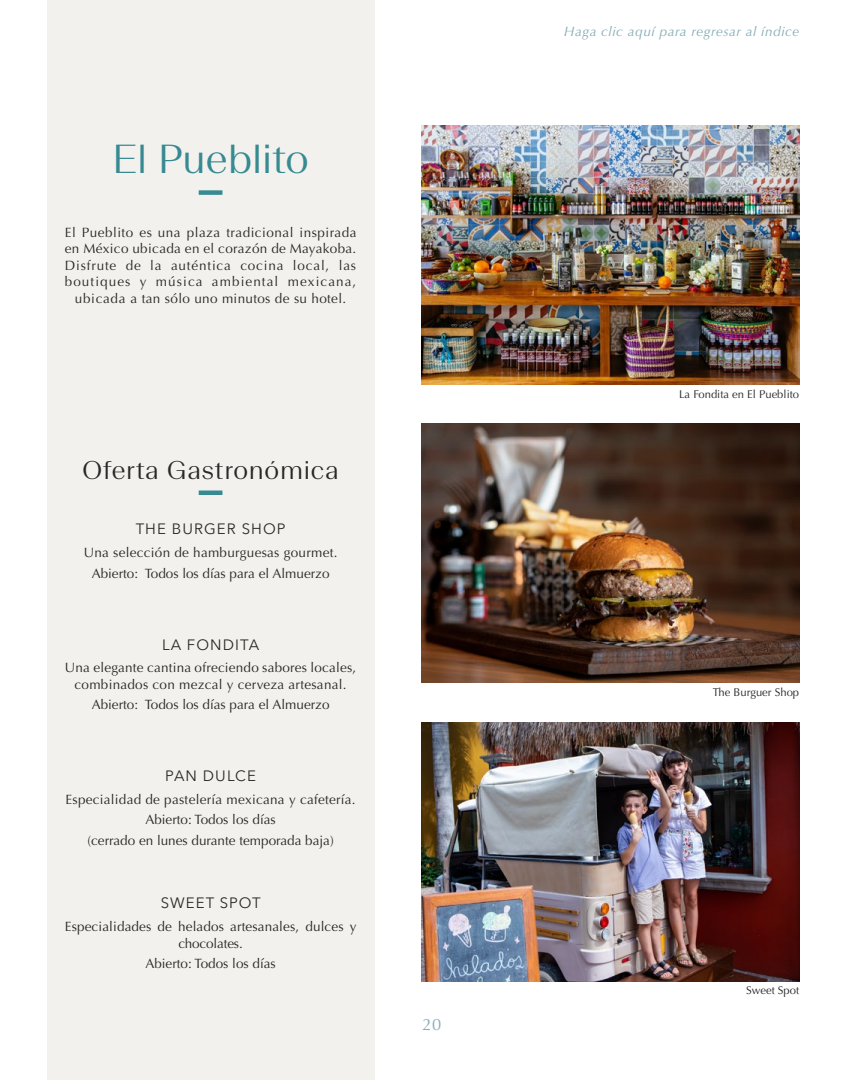
<style>
.page{position:relative;width:864px;height:1080px;background:#fff}
.page>*{position:absolute;margin:0;border:0;box-sizing:border-box;transform-origin:0 0}
.t1{font:300 40.5px "Beausite Slick";color:#378a92}
.t2{font:300 25.5px "Beausite Slick";letter-spacing:.03em;color:#282828}
.t3{font:16.5px "Optima";color:#83adb5}
.t4{font:15px "Avenir Next";letter-spacing:.07em;color:#282828}
.t5{font:13.5px/16.5px "Optima";letter-spacing:.02em;color:#282828;text-align:center}
.t6{font:13.5px/20.5px "Optima";color:#282828;text-align:center}
.t7{font:italic 13.5px "Optima";letter-spacing:.04em;color:#83adb5}
.t8{font:11.25px "Optima";color:#282828}
</style>
<div class="page">
<div style="left:47px;top:0;width:327px;height:1080px;background:#f2f1ed"></div>
<img style="left:422px;top:424px;width:377px;height:259px">
<img style="left:422px;top:722px;width:377px;height:259px">
<img style="left:422px;top:125px;width:377px;height:259px">
<div style="left:199px;top:190px;width:23px;height:5px;background:#378a92"></div>
<hr style="left:199px;top:491px;width:23px;height:4px;background:#378a92">
<h1 class="t1" style="left:113px;top:132px;width:198px">El Pueblito</h1>
<p class="t5" style="left:65px;top:224px;width:293px">El Pueblito es una plaza tradicional inspirada en México ubicada en el corazón de Mayakoba.<br>Disfrute de la auténtica cocina local, las boutiques y música ambiental mexicana, ubicada a tan sólo uno minutos de su hotel.</p>
<h2 class="t2" style="left:83px;top:453px;width:258px">Oferta Gastronómica</h2>
<p class="t4" style="left:136px;top:516px;width:151px">THE BURGER SHOP</p>
<p class="t5" style="left:84px;top:543px;width:255px;line-height:20.5px">Una selección de hamburguesas gourmet.<br>Abierto: Todos los días para el Almuerzo</p>
<p class="t4" style="left:162px;top:632px;width:99px">LA FONDITA</p>
<p class="t5" style="left:65px;top:660px;width:293px">Una elegante cantina ofreciendo sabores locales, combinados con mezcal y cerveza artesanal.</p>
<p class="t6" style="left:92px;top:695px;width:239px">Abierto: Todos los días para el Almuerzo</p>
<p class="t4" style="left:165px;top:763px;width:92px">PAN DULCE</p>
<p class="t6" style="left:65px;top:789px;width:292px">Especialidad de pastelería mexicana y cafetería.<br>Abierto: Todos los días<br>(cerrado en lunes durante temporada baja)</p>
<p class="t4" style="left:161px;top:890px;width:102px">SWEET SPOT</p>
<p class="t5" style="left:65px;top:919px;width:293px">Especialidades de helados artesanales, dulces y chocolates.</p>
<p class="t6" style="left:145px;top:953px;width:132px">Abierto: Todos los días</p>
<p class="t3" style="left:423px;top:1015px;width:20px">20</p>
<p class="t7" style="left:564px;top:24px;width:237px">Haga clic aquí para regresar al índice</p>
<p class="t8" style="left:679px;top:387px;width:122px">La Fondita en El Pueblito</p>
<p class="t8" style="left:713px;top:686px;width:88px">The Burguer Shop</p>
<p class="t8" style="left:746px;top:984px;width:55px">Sweet Spot</p>
</div>
